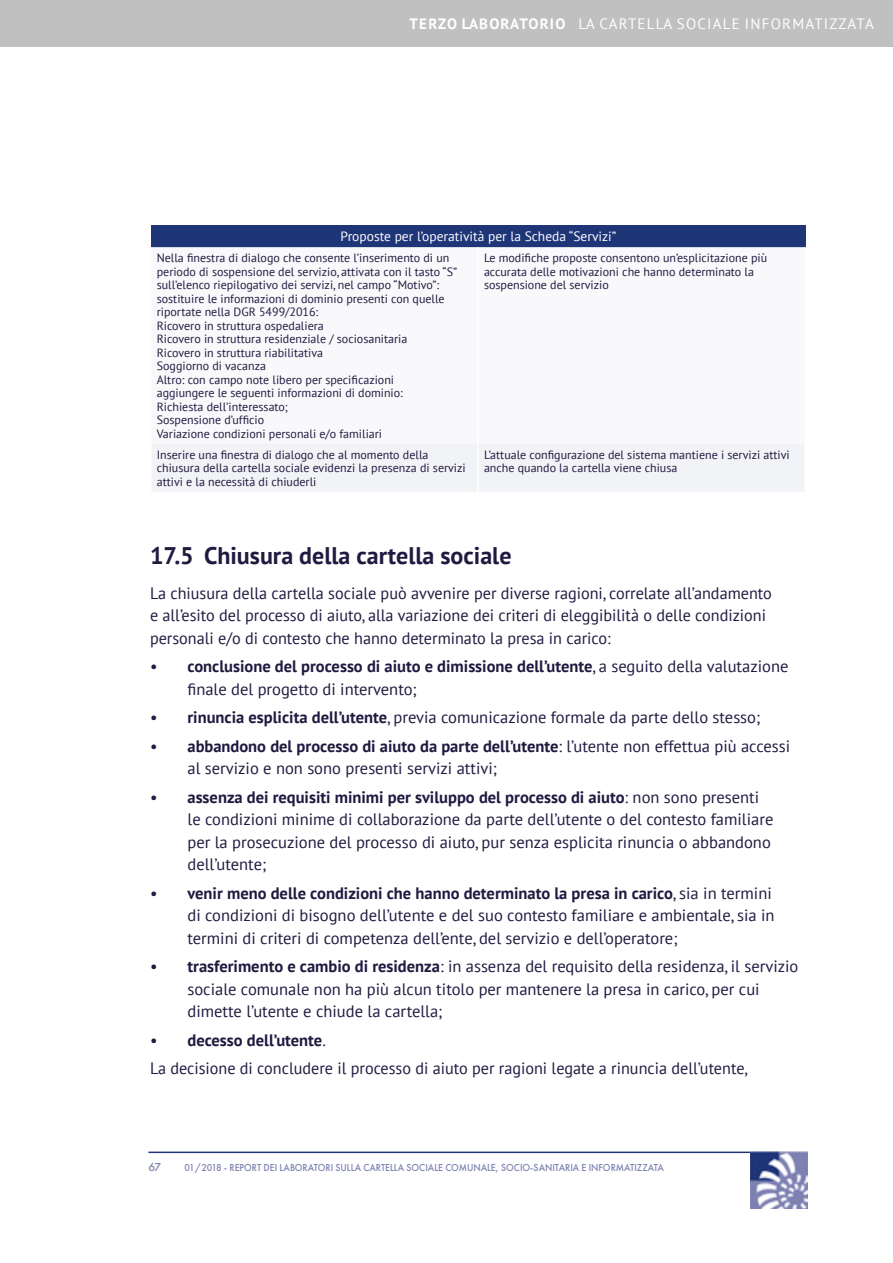
<style>
.page{position:relative;width:893px;height:1263px;background:#fff}
.page>*{position:absolute;margin:0;border:0;box-sizing:border-box;transform-origin:0 0}
.paragrafo_I{font:700 24px "PT Sans";color:#201940}
.Corpo{font:16.5px/22.5px "PT Sans";color:#201940}
.t1{font:700 16.5px "PT Sans";color:#201940}
.t2{font:15px "PT Sans";letter-spacing:.08em;color:#fff}
.intestazione_tabelll{font:13.5px "PT Sans";color:#fff}
.contenuto_tabella{font:12px/13.5px "PT Sans";color:#201940}
.t3{font:500 12px "Futura PT";color:#7e82b2}
.t4{font:500 10.5px "Futura PT";color:#7e82b2;scale:.93 1}
.s1{font-weight:700}
.s2{font-weight:400}
</style>
<div class="page">
<div style="left:0;top:0;width:893px;height:46px;background:#c0c0c0"></div>
<hr style="left:148px;top:1151px;width:659px;height:2px;background:#1e3578">
<img style="left:750px;top:1151px;width:57px;height:58px">
<div style="left:151px;top:225px;width:654px;height:22px;background:#1e3578"></div>
<svg style="left:152px;top:247px;width:652px;height:1px"></svg>
<div style="left:152px;top:444px;width:652px;height:47px;background:#f2f3f7"></div>
<hr style="left:477px;top:247px;width:2px;height:197px;background:#fff">
<hr style="left:477px;top:444px;width:2px;height:48px;background:#fff">
<p class="t2" style="left:410px;top:14px;width:466px"><span class="s1">TERZO LABORATORIO</span> LA CARTELLA SOCIALE INFORMATIZZATA</p>
<p class="intestazione_tabelll" style="left:341px;top:228px;width:277px">Proposte per l’operatività per la Scheda “Servizi”</p>
<p class="contenuto_tabella" style="left:157px;top:251px;width:302px">Nella finestra di dialogo che consente l’inserimento di un periodo di sospensione del servizio, attivata con il tasto “S” sull’elenco riepilogativo dei servizi, nel campo “Motivo”:</p>
<p class="contenuto_tabella" style="left:157px;top:291px;width:289px">sostituire le informazioni di dominio presenti con quelle riportate nella DGR 5499/2016:</p>
<p class="contenuto_tabella" style="left:157px;top:318px;width:169px">Ricovero in struttura ospedaliera</p>
<p class="contenuto_tabella" style="left:157px;top:332px;width:252px">Ricovero in struttura residenziale / sociosanitaria</p>
<p class="contenuto_tabella" style="left:157px;top:345px;width:168px">Ricovero in struttura riabilitativa</p>
<p class="contenuto_tabella" style="left:157px;top:359px;width:111px">Soggiorno di vacanza</p>
<p class="contenuto_tabella" style="left:157px;top:372px;width:239px">Altro: con campo note libero per specificazioni</p>
<p class="contenuto_tabella" style="left:157px;top:386px;width:248px">aggiungere le seguenti informazioni di dominio:</p>
<p class="contenuto_tabella" style="left:157px;top:399px;width:133px">Richiesta dell’interessato;</p>
<p class="contenuto_tabella" style="left:157px;top:413px;width:109px">Sospensione d’ufficio</p>
<p class="contenuto_tabella" style="left:157px;top:426px;width:227px">Variazione condizioni personali e/o familiari</p>
<p class="contenuto_tabella" style="left:484px;top:251px;width:285px">Le modifiche proposte consentono un’esplicitazione più accurata delle motivazioni che hanno determinato la sospensione del servizio</p>
<p class="contenuto_tabella" style="left:157px;top:447px;width:310px">Inserire una finestra di dialogo che al momento della chiusura della cartella sociale evidenzi la presenza di servizi attivi e la necessità di chiuderli</p>
<p class="contenuto_tabella" style="left:484px;top:447px;width:307px">L’attuale configurazione del sistema mantiene i servizi attivi anche quando la cartella viene chiusa</p>
<p class="paragrafo_I" style="left:150px;top:540px;width:363px">17.5 Chiusura della cartella sociale</p>
<p class="Corpo" style="left:150px;top:581px;width:623px">La chiusura della cartella sociale può avvenire per diverse ragioni, correlate all’andamento e all’esito del processo di aiuto, alla variazione dei criteri di eleggibilità o delle condizioni personali e/o di contesto che hanno determinato la presa in carico:</p>
<p class="Corpo" style="left:188px;top:654px;width:602px;text-indent:-38px">• <span class="s1">conclusione del processo di aiuto e dimissione dell’utente</span>, a seguito della valutazione finale del progetto di intervento;</p>
<p class="Corpo" style="left:150px;top:705px;width:612px">• <span class="s1">rinuncia esplicita dell’utente</span>, previa comunicazione formale da parte dello stesso;</p>
<p class="Corpo" style="left:188px;top:734px;width:604px;text-indent:-38px">• <span class="s1">abbandono del processo di aiuto da parte dell’utente</span>: l’utente non effettua più accessi al servizio e non sono presenti servizi attivi;</p>
<p class="Corpo" style="left:188px;top:785px;width:587px;text-indent:-38px">• <span class="s1">assenza dei requisiti minimi per sviluppo del processo di aiuto</span>: non sono presenti le condizioni minime di collaborazione da parte dell’utente o del contesto familiare per la prosecuzione del processo di aiuto, pur senza esplicita rinuncia o abbandono dell’utente;</p>
<p class="Corpo" style="left:188px;top:881px;width:588px;text-indent:-38px">• <span class="s1">venir meno delle condizioni che hanno determinato la presa in carico</span>, sia in termini di condizioni di bisogno dell’utente e del suo contesto familiare e ambientale, sia in termini di criteri di competenza dell’ente, del servizio e dell’operatore;</p>
<p class="Corpo" style="left:188px;top:954px;width:612px;text-indent:-38px">• <span class="s1">trasferimento e cambio di residenza</span>: in assenza del requisito della residenza, il servizio sociale comunale non ha più alcun titolo per mantenere la presa in carico, per cui dimette l’utente e chiude la cartella;</p>
<p class="t1" style="left:150px;top:1029px;width:177px"><span class="s2">•</span> decesso dell’utente<span class="s2">.</span></p>
<p class="Corpo" style="left:150px;top:1056px;width:599px">La decisione di concludere il processo di aiuto per ragioni legate a rinuncia dell’utente,</p>
<p class="t3" style="left:148px;top:1160px;width:14px">67</p>
<p class="t4" style="left:184px;top:1161px;width:517px">01/2018 - REPORT DEI LABORATORI SULLA CARTELLA SOCIALE COMUNALE, SOCIO-SANITARIA E INFORMATIZZATA</p>
</div>
